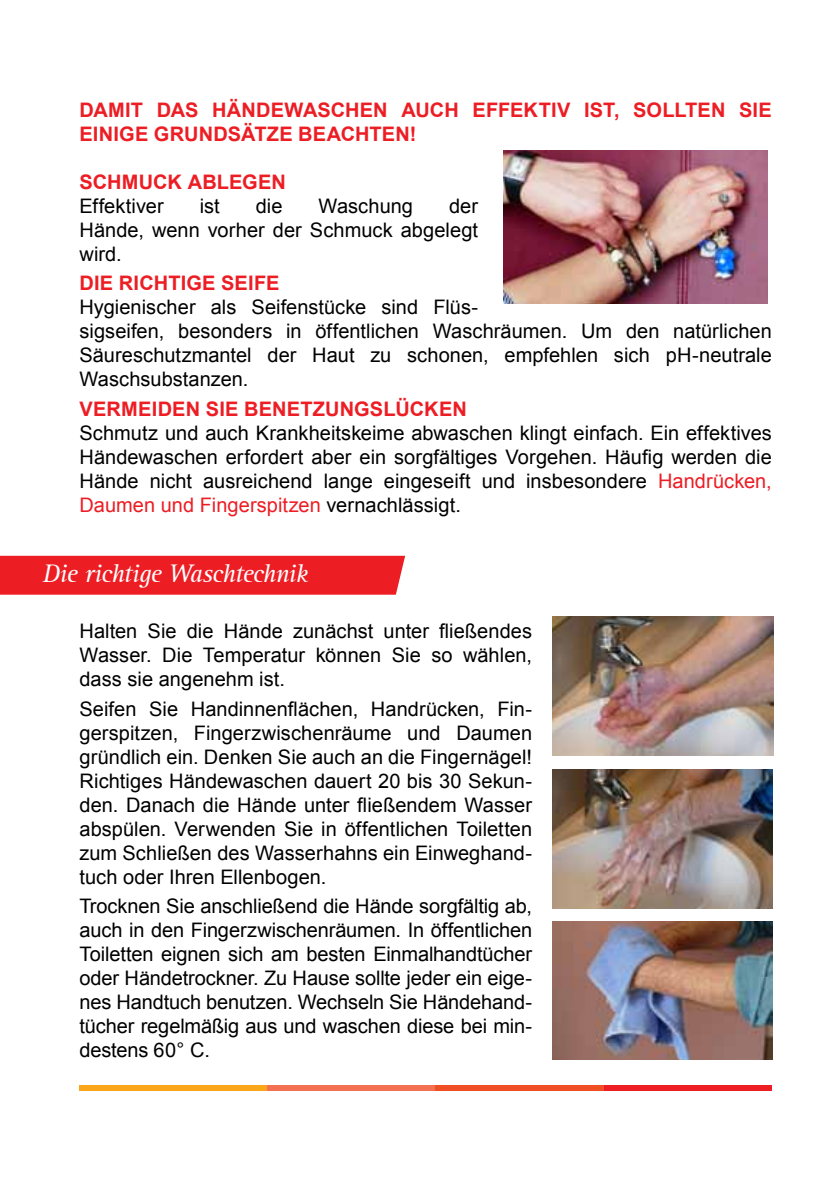
<style>
.page{position:relative;width:840px;height:1191px;background:#fff}
.page>*{position:absolute;margin:0;border:0;box-sizing:border-box;transform-origin:0 0}
.t1{font:italic 26px "Agfa Rotis Serif";letter-spacing:-.03em;color:#fff}
.t2{font:20px/24px "Arial";color:#000;text-align:justify}
.t3{font:700 20px/24px "Arial";letter-spacing:.01em;color:#ed1d24}
.s1{color:#ed1d24}
</style>
<div class="page">
<div style="left:79px;top:1085px;width:188px;height:6px;background:#faa61a"></div>
<div style="left:267px;top:1085px;width:168px;height:6px;background:#f37053"></div>
<div style="left:603px;top:1085px;width:168px;height:6px;background:#ed1d24"></div>
<div style="left:435px;top:1085px;width:168px;height:6px;background:#f04e23"></div>
<img style="left:503px;top:150px;width:263px;height:153px">
<div style="left:0;top:556px;width:405px;height:38px;background:#ed1d24"></div>
<img style="left:552px;top:617px;width:221px;height:138px">
<img style="left:552px;top:770px;width:219px;height:138px">
<img style="left:552px;top:921px;width:219px;height:138px">
<p class="t3" style="left:79px;top:98px;width:693px">DAMIT DAS HÄNDEWASCHEN AUCH EFFEKTIV IST, SOLLTEN SIE<br>EINIGE GRUNDSÄTZE BEACHTEN!</p>
<p class="t3" style="left:79px;top:170px;width:208px">SCHMUCK ABLEGEN</p>
<p class="t2" style="left:79px;top:194px;width:86px">Effektiver</p>
<p class="t2" style="left:200px;top:194px;width:22px">ist</p>
<p class="t2" style="left:256px;top:194px;width:28px">die</p>
<p class="t2" style="left:318px;top:194px;width:96px">Waschung</p>
<p class="t2" style="left:79px;top:194px;width:400px;text-indent:369px">der Hände, wenn vorher der Schmuck abgelegt wird.</p>
<p class="t3" style="left:79px;top:272px;width:201px">DIE RICHTIGE SEIFE</p>
<p class="t2" style="left:79px;top:295px;width:693px;text-align:left">Hygienischer als Seifenstücke sind Flüs-<br>sigseifen, besonders in öffentlichen Waschräumen. Um den natürlichen Säureschutzmantel der Haut zu schonen, empfehlen sich pH-neutrale Waschsubstanzen.</p>
<p class="t3" style="left:79px;top:398px;width:389px">VERMEIDEN SIE BENETZUNGSLÜCKEN</p>
<p class="t2" style="left:79px;top:421px;width:693px">Schmutz und auch Krankheitskeime abwaschen klingt einfach. Ein effektives Händewaschen erfordert aber ein sorgfältiges Vorgehen. Häufig werden die Hände nicht ausreichend lange eingeseift und insbesondere <span class="s1">Handrücken, Daumen und Fingerspitzen</span> vernachlässigt.</p>
<h1 class="t1" style="left:43px;top:559px;width:267px">Die richtige Waschtechnik</h1>
<p class="t2" style="left:79px;top:619px;width:454px">Halten Sie die Hände zunächst unter fließendes Wasser. Die Temperatur können Sie so wählen, dass sie angenehm ist.</p>
<p class="t2" style="left:79px;top:697px;width:454px">Seifen Sie Handinnenflächen, Handrücken, Fin&shy;gerspitzen, Fingerzwischenräume und Daumen gründlich ein. Denken Sie auch an die Fingernägel!<br>Richtiges Händewaschen dauert 20 bis 30 Sekun&shy;den. Danach die Hände unter fließendem Wasser abspülen. Verwenden Sie in öffentlichen Toiletten zum Schließen des Wasserhahns ein Einweghand&shy;tuch oder Ihren Ellenbogen.</p>
<p class="t2" style="left:79px;top:894px;width:454px">Trocknen Sie anschließend die Hände sorgfältig ab, auch in den Fingerzwischenräumen. In öffentlichen Toiletten eignen sich am besten Einmalhandtücher oder Händetrockner. Zu Hause sollte jeder ein eige&shy;nes Handtuch benutzen. Wechseln Sie Händehand&shy;tücher regelmäßig aus und waschen diese bei min&shy;destens 60° C.</p>
</div>
